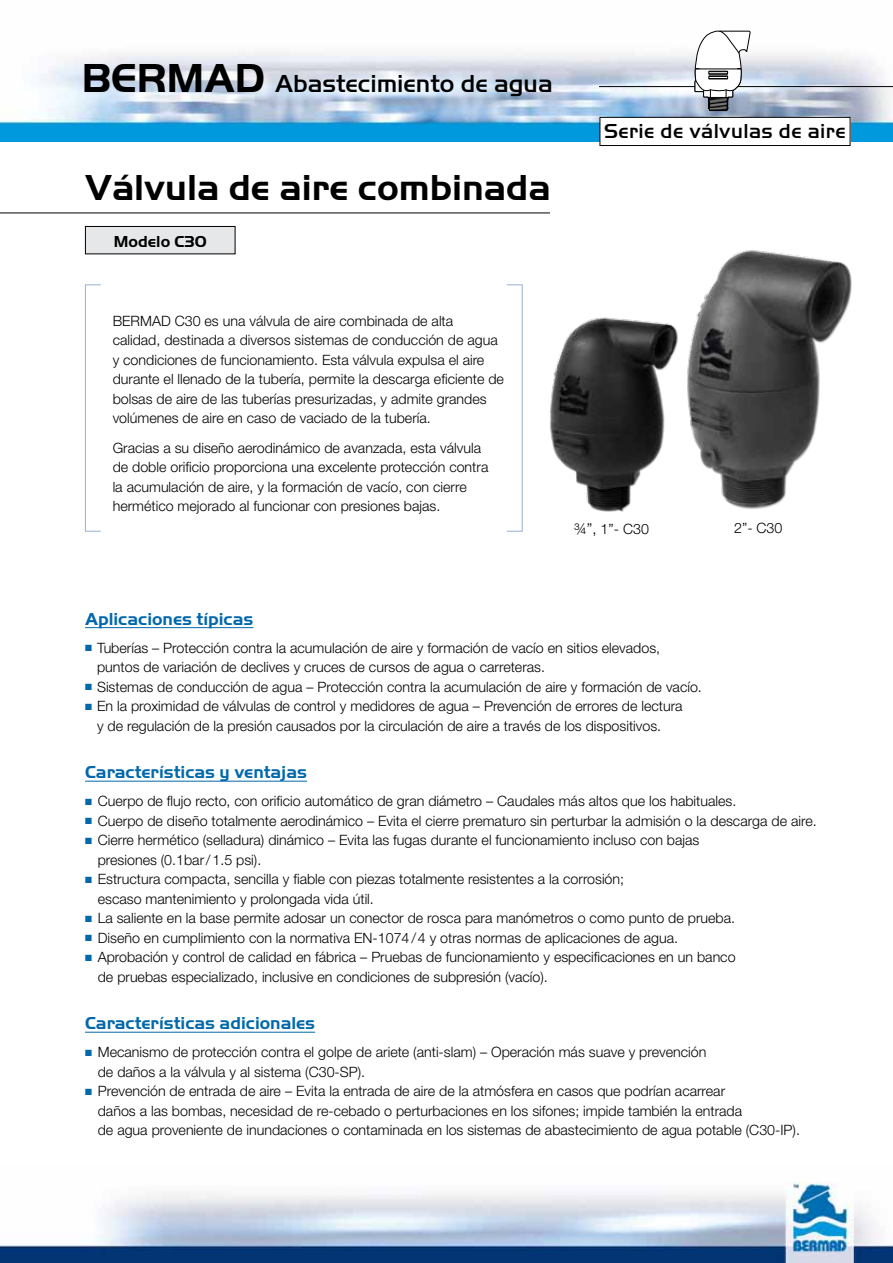
<style>
.page{position:relative;width:893px;height:1263px;background:#fff}
.page>*{position:absolute;margin:0;border:0;box-sizing:border-box;transform-origin:0 0}
.t1{font:700 37.5px "Handel Got D";color:#000}
.t2{font:500 25.5px "Handel Got D";color:#000}
.t3{font:500 21px "Handel Got D";letter-spacing:.02em;color:#000}
.t4{font:700 18px "Handel Got D";color:#0068ab}
.t5{font:700 16.5px "Handel Got D";color:#000}
.t6{font:300 14.25px/19.5px "Helvetica Neue";color:#000}
.s1{font-weight:700;font-size:42px}
.s2{font-size:15px}
.s3{color:#0068ab}
</style>
<div class="page">
<img style="left:0;top:1182px;width:893px;height:81px">
<img style="left:0;top:52px;width:893px;height:90px">
<hr style="left:599px;top:86px;width:294px;height:1px;background:#000">
<div style="left:600px;top:117px;width:250px;height:29px;background:#fff"></div>
<div style="left:600px;top:117px;width:250px;height:29px;border:1px solid #000"></div>
<svg style="left:695px;top:30px;width:56px;height:81px"></svg>
<svg style="left:85px;top:284px;width:438px;height:248px"></svg>
<div style="left:85px;top:226px;width:150px;height:28px;background:#e6e7e8"></div>
<div style="left:85px;top:226px;width:150px;height:28px;border:1px solid #000"></div>
<hr style="left:0;top:213px;width:550px;height:1px;background:#000">
<hr style="left:85px;top:627px;width:168px;height:1px;background:#0068ab">
<hr style="left:85px;top:781px;width:222px;height:1px;background:#0068ab">
<hr style="left:85px;top:1032px;width:230px;height:1px;background:#0068ab">
<img style="left:687px;top:250px;width:165px;height:259px">
<img style="left:550px;top:317px;width:128px;height:195px">
<h2 class="t2" style="left:82px;top:69px;width:472px"><span class="s1">BERMAD</span> Abastecimiento de agua</h2>
<h1 class="t1" style="left:85px;top:166px;width:467px">Válvula de aire combinada</h1>
<p class="t5" style="left:114px;top:232px;width:94px">Modelo C30</p>
<h3 class="t3" style="left:604px;top:119px;width:243px">Serie de válvulas de aire</h3>
<p class="t6" style="left:113px;top:311px;width:393px">BERMAD C30 es una válvula de aire combinada de alta calidad, destinada a diversos sistemas de conducción de agua y condiciones de funcionamiento. Esta válvula expulsa el aire durante el llenado de la tubería, permite la descarga eficiente de bolsas de aire de las tuberías presurizadas, y admite grandes volúmenes de aire en caso de vaciado de la tubería.</p>
<p class="t6" style="left:113px;top:437px;width:377px">Gracias a su diseño aerodinámico de avanzada, esta válvula de doble orificio proporciona una excelente protección contra la acumulación de aire, y la formación de vacío, con cierre hermético mejorado al funcionar con presiones bajas.</p>
<p class="t6" style="left:574px;top:519px;width:76px"><span class="s2">¾”,</span> 1”- C30</p>
<p class="t6" style="left:734px;top:518px;width:50px">2”- C30</p>
<p class="t4" style="left:85px;top:608px;width:170px">Aplicaciones típicas</p>
<p class="t6" style="left:97px;top:637px;width:565px;text-indent:-12px"><span class="s3">■</span> Tuberías – Protección contra la acumulación de aire y formación de vacío en sitios elevados, puntos de variación de declives y cruces de cursos de agua o carreteras.</p>
<p class="t6" style="left:85px;top:676px;width:618px"><span class="s3">■</span> Sistemas de conducción de agua – Protección contra la acumulación de aire y formación de vacío.</p>
<p class="t6" style="left:97px;top:696px;width:587px;text-indent:-12px"><span class="s3">■</span> En la proximidad de válvulas de control y medidores de agua – Prevención de errores de lectura y de regulación de la presión causados por la circulación de aire a través de los dispositivos.</p>
<p class="t4" style="left:85px;top:762px;width:223px">Características y ventajas</p>
<p class="t6" style="left:85px;top:791px;width:653px"><span class="s3">■</span> Cuerpo de flujo recto, con orificio automático de gran diámetro – Caudales más altos que los habituales.</p>
<p class="t6" style="left:85px;top:810px;width:733px"><span class="s3">■</span> Cuerpo de diseño totalmente aerodinámico – Evita el cierre prematuro sin perturbar la admisión o la descarga de aire.</p>
<p class="t6" style="left:98px;top:830px;width:603px;text-indent:-13px"><span class="s3">■</span> Cierre hermético (selladura) dinámico – Evita las fugas durante el funcionamiento incluso con bajas presiones (0.1bar/1.5 psi).</p>
<p class="t6" style="left:98px;top:869px;width:528px;text-indent:-13px"><span class="s3">■</span> Estructura compacta, sencilla y fiable con piezas totalmente resistentes a la corrosión; escaso mantenimiento y prolongada vida útil.</p>
<p class="t6" style="left:85px;top:908px;width:652px"><span class="s3">■</span> La saliente en la base permite adosar un conector de rosca para manómetros o como punto de prueba.</p>
<p class="t6" style="left:85px;top:927px;width:595px"><span class="s3">■</span> Diseño en cumplimiento con la normativa EN-1074/4 y otras normas de aplicaciones de agua.</p>
<p class="t6" style="left:98px;top:947px;width:639px;text-indent:-13px"><span class="s3">■</span> Aprobación y control de calidad en fábrica – Pruebas de funcionamiento y especificaciones en un banco de pruebas especializado, inclusive en condiciones de subpresión (vacío).</p>
<p class="t4" style="left:85px;top:1013px;width:232px">Características adicionales</p>
<p class="t6" style="left:98px;top:1042px;width:610px;text-indent:-13px"><span class="s3">■</span> Mecanismo de protección contra el golpe de ariete (anti-slam) – Operación más suave y prevención de daños a la válvula y al sistema (C30-SP).</p>
<p class="t6" style="left:98px;top:1081px;width:704px;text-indent:-13px"><span class="s3">■</span> Prevención de entrada de aire – Evita la entrada de aire de la atmósfera en casos que podrían acarrear<br>daños a las bombas, necesidad de re-cebado o perturbaciones en los sifones; impide también la entrada<br>de agua proveniente de inundaciones o contaminada en los sistemas de abastecimiento de agua potable (C30-IP).</p>
</div>
